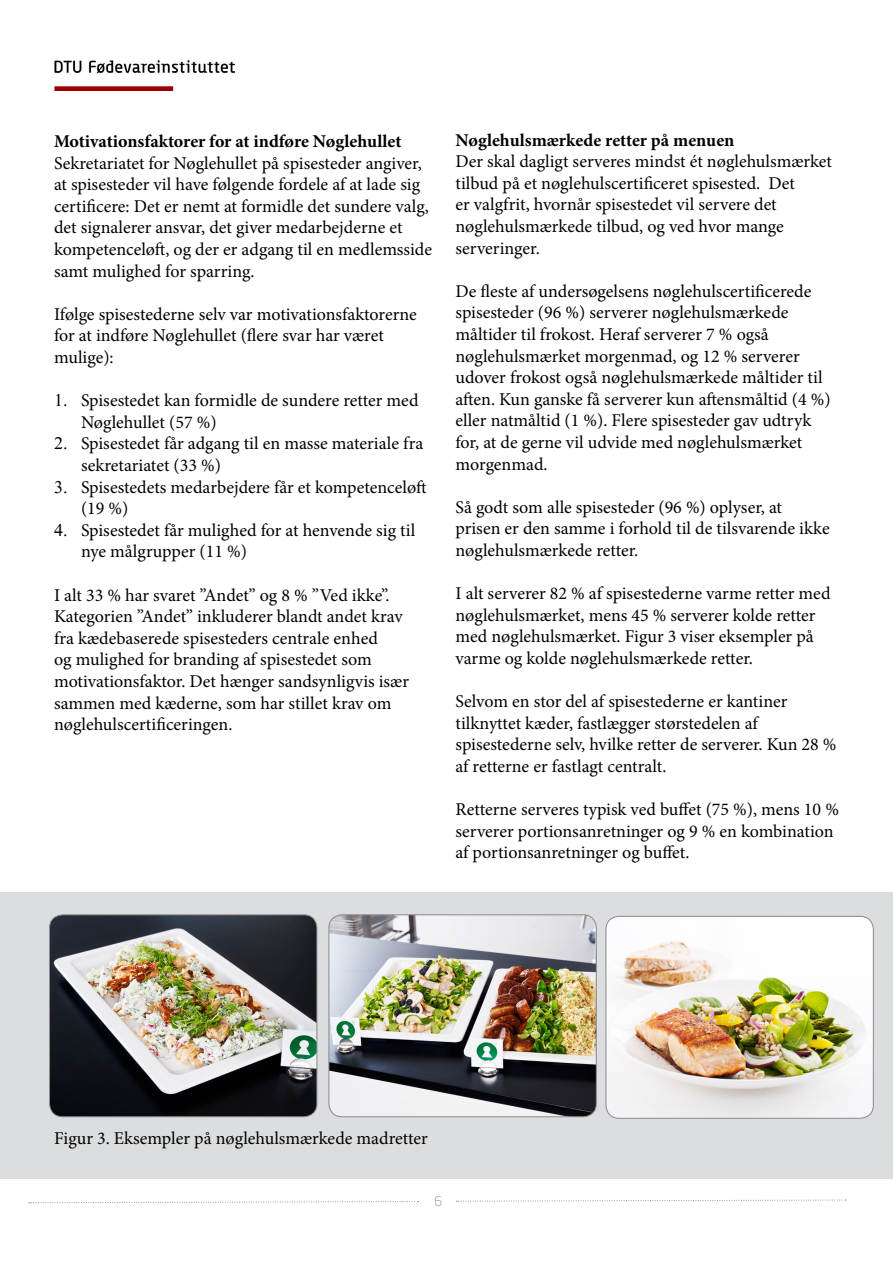
<style>
.page{position:relative;width:893px;height:1263px;background:#fff}
.page>*{position:absolute;margin:0;border:0;box-sizing:border-box;transform-origin:0 0}
.t1{font:18px/21.6px "Minion Pro";color:#000}
.t2{font:700 18px "Minion Pro";letter-spacing:-.005em;color:#000}
.t3{font:300 13.5px "Neo Sans Std";color:#888a8d}
</style>
<div class="page">
<svg style="left:29px;top:1201px;width:389px;height:2px"></svg>
<svg style="left:456px;top:1199px;width:390px;height:3px"></svg>
<img style="left:54px;top:61px;width:180px;height:30px">
<div style="left:0;top:892px;width:893px;height:286px;background:#dcddde"></div>
<img style="left:50px;top:915px;width:267px;height:202px">
<div style="left:49px;top:915px;width:268px;height:202px;border:1px solid #888a8d;border-radius:13px"></div>
<img style="left:329px;top:915px;width:267px;height:202px">
<div style="left:329px;top:915px;width:267px;height:202px;border:1px solid #888a8d;border-radius:13px"></div>
<img style="left:606px;top:916px;width:267px;height:202px">
<div style="left:606px;top:916px;width:267px;height:202px;border:1px solid #888a8d;border-radius:13px"></div>
<p class="t2" style="left:54px;top:129px;width:349px">Motivationsfaktorer for at indføre Nøglehullet</p>
<p class="t1" style="left:54px;top:152px;width:380px">Sekretariatet for Nøglehullet på spisesteder angiver, at spisesteder vil have følgende fordele af at lade sig certificere: Det er nemt at formidle det sundere valg, det signalerer ansvar, det giver medarbejderne et kompetenceløft, og der er adgang til en medlemsside samt mulighed for sparring.</p>
<p class="t1" style="left:54px;top:303px;width:364px">Ifølge spisestederne selv var motivationsfaktorerne for at indføre Nøglehullet (flere svar har været mulige):</p>
<p class="t1" style="left:81px;top:390px;width:344px">Spisestedet kan formidle de sundere retter med Nøglehullet (57 %)<br>Spisestedet får adgang til en masse materiale fra sekretariatet (33 %)</p>
<p class="t1" style="left:81px;top:476px;width:347px;text-indent:-27px">✓ Spisestedets medarbejdere får et kompetenceløft (19 %)</p>
<p class="t1" style="left:81px;top:519px;width:336px;text-indent:-27px">✔ Spisestedet får mulighed for at henvende sig til nye målgrupper (11 %)</p>
<p class="t1" style="left:54px;top:584px;width:357px">I alt 33 % har svaret ”Andet” og 8 % ”Ved ikke”.<br>Kategorien ”Andet” inkluderer blandt andet krav fra kædebaserede spisesteders centrale enhed<br>og mulighed for branding af spisestedet som motivationsfaktor. Det hænger sandsynligvis især sammen med kæderne, som har stillet krav om nøglehulscertificeringen.</p>
<p class="t2" style="left:455px;top:127px;width:280px">Nøglehulsmærkede retter på menuen</p>
<p class="t1" style="left:455px;top:151px;width:378px">Der skal dagligt serveres mindst ét nøglehulsmærket tilbud på et nøglehulscertificeret spisested. Det<br>er valgfrit, hvornår spisestedet vil servere det nøglehulsmærkede tilbud, og ved hvor mange serveringer.</p>
<p class="t1" style="left:455px;top:280px;width:377px">De fleste af undersøgelsens nøglehulscertificerede spisesteder (96 %) serverer nøglehulsmærkede måltider til frokost. Heraf serverer 7 % også nøglehulsmærket morgenmad, og 12 % serverer udover frokost også nøglehulsmærkede måltider til aften. Kun ganske få serverer kun aftensmåltid (4 %) eller natmåltid (1 %). Flere spisesteder gav udtryk for, at de gerne vil udvide med nøglehulsmærket morgenmad.</p>
<p class="t1" style="left:455px;top:496px;width:376px">Så godt som alle spisesteder (96 %) oplyser, at prisen er den samme i forhold til de tilsvarende ikke nøglehulsmærkede retter.</p>
<p class="t1" style="left:455px;top:583px;width:377px">I alt serverer 82 % af spisestederne varme retter med nøglehulsmærket, mens 45 % serverer kolde retter med nøglehulsmærket. Figur 3 viser eksempler på varme og kolde nøglehulsmærkede retter.</p>
<p class="t1" style="left:455px;top:691px;width:383px">Selvom en stor del af spisestederne er kantiner tilknyttet kæder, fastlægger størstedelen af spisestederne selv, hvilke retter de serverer. Kun 28 % af retterne er fastlagt centralt.</p>
<p class="t1" style="left:455px;top:799px;width:385px">Retterne serveres typisk ved buffet (75 %), mens 10 % serverer portionsanretninger og 9 % en kombination af portionsanretninger og buffet.</p>
<p class="t1" style="left:54px;top:1127px;width:375px">Figur 3. Eksempler på nøglehulsmærkede madretter</p>
<p class="t3" style="left:435px;top:1193px;width:9px">6</p>
</div>
